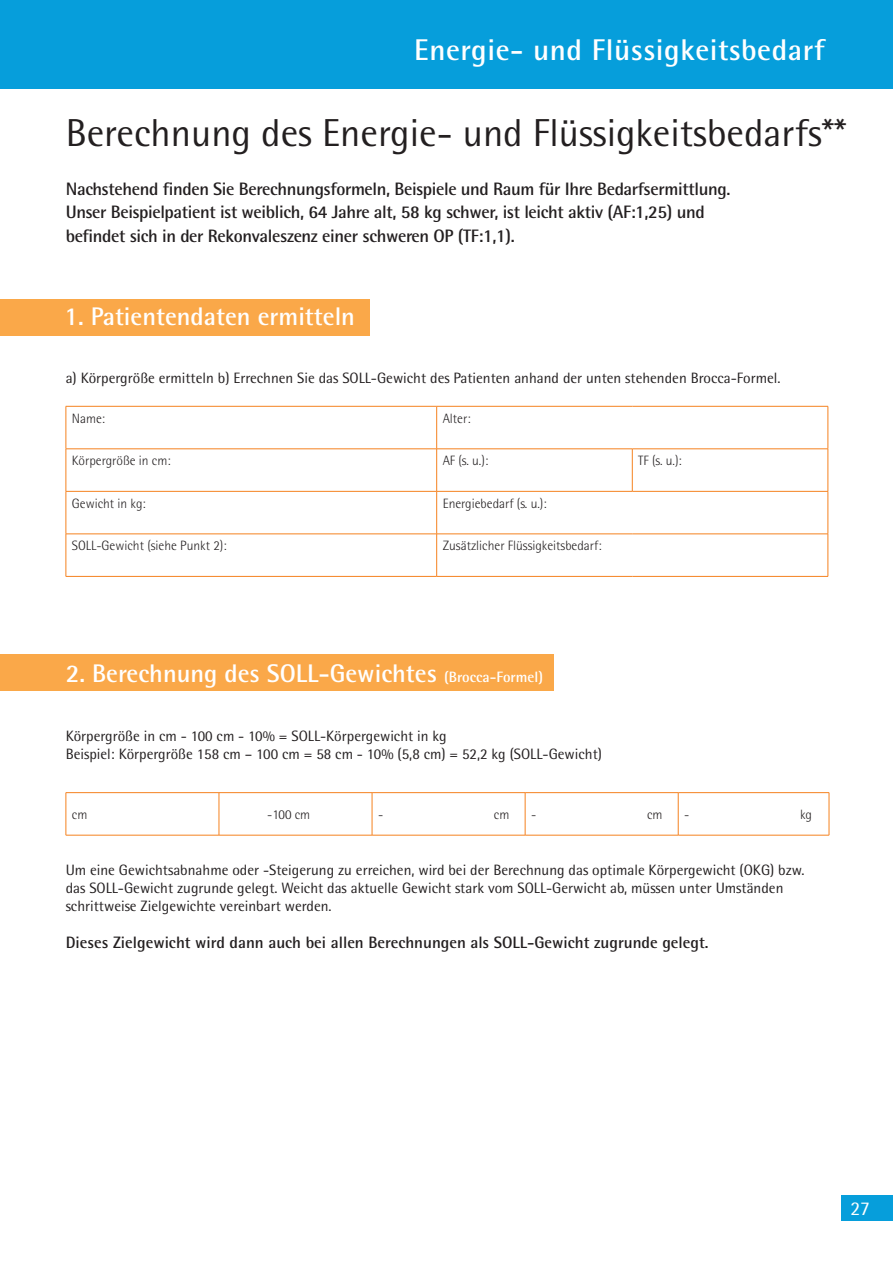
<style>
.page{position:relative;width:893px;height:1263px;background:#fff}
.page>*{position:absolute;margin:0;border:0;box-sizing:border-box;transform-origin:0 0}
.t1{font:39px "Rotis Semi Sans";color:#231f20}
.t2{font:700 30px "Rotis Semi Sans";letter-spacing:.02em;color:#fff}
.t3{font:700 25.5px "Rotis Semi Sans";color:#fff}
.t4{font:19.5px "Rotis Semi Sans";color:#fff}
.t5{font:700 18px/23.2px "Rotis Semi Sans";letter-spacing:-.02em;color:#231f20}
.t6{font:700 16.5px "Rotis Semi Sans";color:#231f20}
.t7{font:15px/18px "Rotis Semi Sans";color:#231f20}
.t8{font:300 13.5px "Rotis Semi Sans";color:#231f20}
.s1{font-size:15px}
</style>
<div class="page">
<div style="left:842px;top:1195px;width:51px;height:25px;background:#069edb"></div>
<div style="left:0;top:0;width:893px;height:88px;background:#069edb"></div>
<div style="left:0;top:299px;width:370px;height:37px;background:#faa849"></div>
<div style="left:0;top:654px;width:554px;height:37px;background:#faa849"></div>
<hr style="left:66px;top:406px;width:371px;height:1px;background:#f58220">
<hr style="left:66px;top:406px;width:1px;height:43px;background:#f58220">
<hr style="left:437px;top:406px;width:195px;height:1px;background:#f58220">
<hr style="left:436px;top:406px;width:1px;height:43px;background:#f58220">
<hr style="left:632px;top:406px;width:196px;height:1px;background:#f58220">
<hr style="left:828px;top:406px;width:1px;height:43px;background:#f58220">
<hr style="left:66px;top:449px;width:371px;height:1px;background:#f58220">
<hr style="left:66px;top:449px;width:1px;height:42px;background:#f58220">
<hr style="left:437px;top:449px;width:195px;height:1px;background:#f58220">
<hr style="left:436px;top:449px;width:1px;height:42px;background:#f58220">
<hr style="left:632px;top:449px;width:196px;height:1px;background:#f58220">
<hr style="left:632px;top:449px;width:1px;height:42px;background:#f58220">
<hr style="left:828px;top:449px;width:1px;height:42px;background:#f58220">
<hr style="left:66px;top:491px;width:371px;height:1px;background:#f58220">
<hr style="left:66px;top:491px;width:1px;height:43px;background:#f58220">
<hr style="left:437px;top:491px;width:195px;height:1px;background:#f58220">
<hr style="left:436px;top:491px;width:1px;height:43px;background:#f58220">
<hr style="left:632px;top:491px;width:196px;height:1px;background:#f58220">
<hr style="left:828px;top:491px;width:1px;height:43px;background:#f58220">
<hr style="left:66px;top:534px;width:371px;height:1px;background:#f58220">
<hr style="left:66px;top:534px;width:1px;height:42px;background:#f58220">
<hr style="left:437px;top:534px;width:195px;height:1px;background:#f58220">
<hr style="left:436px;top:534px;width:1px;height:42px;background:#f58220">
<hr style="left:632px;top:534px;width:196px;height:1px;background:#f58220">
<hr style="left:828px;top:534px;width:1px;height:42px;background:#f58220">
<hr style="left:66px;top:576px;width:371px;height:1px;background:#f58220">
<hr style="left:437px;top:576px;width:195px;height:1px;background:#f58220">
<hr style="left:632px;top:576px;width:196px;height:1px;background:#f58220">
<hr style="left:66px;top:792px;width:153px;height:1px;background:#f58220">
<hr style="left:66px;top:793px;width:1px;height:42px;background:#f58220">
<hr style="left:219px;top:792px;width:153px;height:1px;background:#f58220">
<hr style="left:219px;top:793px;width:1px;height:42px;background:#f58220">
<hr style="left:372px;top:792px;width:153px;height:1px;background:#f58220">
<hr style="left:372px;top:793px;width:1px;height:42px;background:#f58220">
<hr style="left:525px;top:792px;width:153px;height:1px;background:#f58220">
<hr style="left:525px;top:793px;width:1px;height:42px;background:#f58220">
<hr style="left:678px;top:792px;width:151px;height:1px;background:#f58220">
<hr style="left:678px;top:793px;width:1px;height:42px;background:#f58220">
<hr style="left:829px;top:793px;width:1px;height:42px;background:#f58220">
<hr style="left:66px;top:835px;width:153px;height:1px;background:#f58220">
<hr style="left:219px;top:835px;width:153px;height:1px;background:#f58220">
<hr style="left:372px;top:835px;width:153px;height:1px;background:#f58220">
<hr style="left:525px;top:835px;width:153px;height:1px;background:#f58220">
<hr style="left:678px;top:835px;width:151px;height:1px;background:#f58220">
<h2 class="t2" style="left:414px;top:32px;width:412px">Energie- und Flüssigkeitsbedarf</h2>
<h1 class="t1" style="left:66px;top:110px;width:782px">Berechnung des Energie- und Flüssigkeitsbedarfs**</h1>
<p class="t5" style="left:66px;top:177px;width:666px">Nachstehend finden Sie Berechnungsformeln, Beispiele und Raum für Ihre Bedarfsermittlung.<br>Unser Beispielpatient ist weiblich, 64 Jahre alt, 58 kg schwer, ist leicht aktiv (AF:1,25) und befindet sich in der Rekonvaleszenz einer schweren OP (TF:1,1).</p>
<h3 class="t3" style="left:64px;top:301px;width:292px">1. Patientendaten ermitteln</h3>
<p class="t7" style="left:66px;top:368px;width:716px">a) Körpergröße ermitteln b) Errechnen Sie das SOLL-Gewicht des Patienten anhand der unten stehenden Brocca-Formel.</p>
<p class="t8" style="left:72px;top:410px;width:35px">Name:</p>
<p class="t8" style="left:443px;top:410px;width:29px">Alter:</p>
<p class="t8" style="left:72px;top:453px;width:100px">Körpergröße in cm:</p>
<p class="t8" style="left:443px;top:453px;width:47px">AF (s. u.):</p>
<p class="t8" style="left:638px;top:453px;width:45px">TF (s. u.):</p>
<p class="t8" style="left:72px;top:495px;width:75px">Gewicht in kg:</p>
<p class="t8" style="left:443px;top:495px;width:106px">Energiebedarf (s. u.):</p>
<p class="t8" style="left:72px;top:538px;width:156px">SOLL-Gewicht (siehe Punkt 2):</p>
<p class="t8" style="left:443px;top:538px;width:160px">Zusätzlicher Flüssigkeitsbedarf:</p>
<h3 class="t3" style="left:66px;top:658px;width:479px">2. Berechnung des SOLL-Gewichtes <span class="s1">(Brocca-Formel)</span></h3>
<p class="t7" style="left:66px;top:726px;width:538px">Körpergröße in cm - 100 cm - 10% = SOLL-Körpergewicht in kg<br>Beispiel: Körpergröße 158 cm – 100 cm = 58 cm - 10% (5,8 cm) = 52,2 kg (SOLL-Gewicht)</p>
<p class="t8" style="left:72px;top:807px;width:17px">cm</p>
<p class="t8" style="left:267px;top:807px;width:45px">-100 cm</p>
<p class="t8" style="left:378px;top:807px;width:7px">-</p>
<p class="t8" style="left:494px;top:807px;width:17px">cm</p>
<p class="t8" style="left:531px;top:807px;width:7px">-</p>
<p class="t8" style="left:647px;top:807px;width:17px">cm</p>
<p class="t8" style="left:684px;top:807px;width:7px">-</p>
<p class="t8" style="left:800px;top:807px;width:14px">kg</p>
<p class="t7" style="left:66px;top:860px;width:740px">Um eine Gewichtsabnahme oder -Steigerung zu erreichen, wird bei der Berechnung das optimale Körpergewicht (OKG) bzw. das SOLL-Gewicht zugrunde gelegt. Weicht das aktuelle Gewicht stark vom SOLL-Gerwicht ab, müssen unter Umständen schrittweise Zielgewichte vereinbart werden.</p>
<p class="t6" style="left:66px;top:933px;width:644px">Dieses Zielgewicht wird dann auch bei allen Berechnungen als SOLL-Gewicht zugrunde gelegt.</p>
<h3 class="t4" style="left:850px;top:1197px;width:21px">27</h3>
</div>
